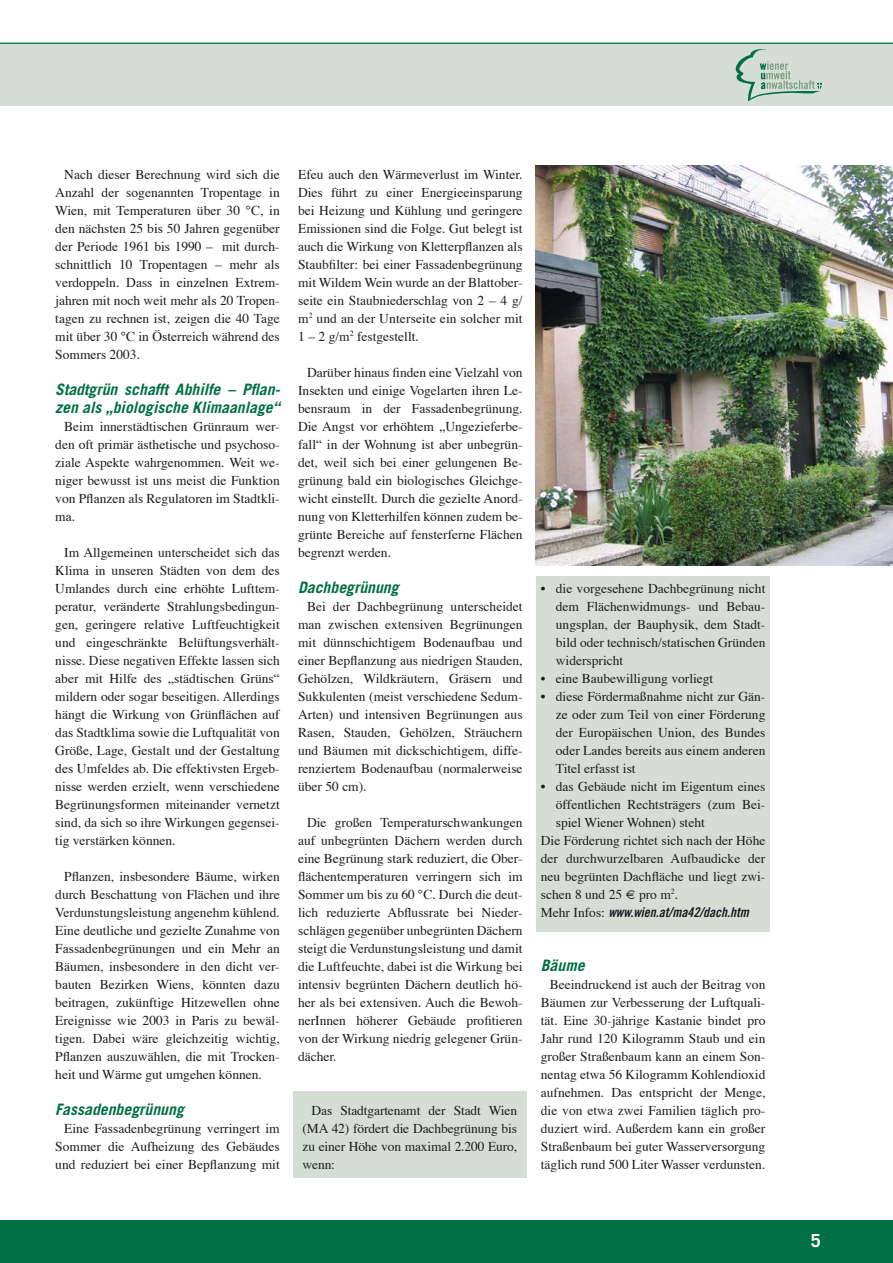
<style>
.page{position:relative;width:893px;height:1263px;background:#fff}
.page>*{position:absolute;margin:0;border:0;box-sizing:border-box;transform-origin:0 0}
.t1{font:700 18px "Trade Gothic";color:#fff}
.texthead_-_linienlos{font:italic 700 15.75px/18px "Trade Gothic";color:#006f42}
.fließtext{font:13.5px/18px "Times";color:#1b1c20;text-align:justify}
.aufzählungen_neuneu{font:13.5px/18px "Times";color:#1b1c20;text-align:justify}
.textzitate{font:13.5px/18px "Times";letter-spacing:-.01em;color:#1b1c20;text-align:justify}
.aufzählungen_neuneu-2{font:13.5px "Trade Gothic Bold Cond Twenty Obl";color:#1b1c20}
.s1{font-family:"Times"}
</style>
<div class="page">
<div style="left:0;top:1220px;width:893px;height:43px;background:#006f42"></div>
<div style="left:0;top:43px;width:893px;height:63px;background:#d5ded4"></div>
<hr style="left:0;top:43px;width:893px;height:1px;background:#006f42">
<svg style="left:736px;top:49px;width:86px;height:52px"></svg>
<div style="left:293px;top:1091px;width:234px;height:87px;background:#d5ded4"></div>
<div style="left:536px;top:576px;width:234px;height:355px;background:#d5ded4"></div>
<img style="left:536px;top:166px;width:357px;height:400px">
<p class="fließtext" style="left:55px;top:164px;width:226px;text-indent:9px">Nach dieser Berechnung wird sich die Anzahl der sogenannten Tropentage in Wien, mit Temperaturen über 30 °C, in den nächsten 25 bis 50 Jahren gegenüber der Periode 1961 bis 1990 – mit durch&shy;schnittlich 10 Tropentagen – mehr als verdoppeln. Dass in einzelnen Extrem&shy;jahren mit noch weit mehr als 20 Tropen&shy;tagen zu rechnen ist, zeigen die 40 Tage mit über 30 °C in Österreich während des Sommers 2003.</p>
<p class="texthead_-_linienlos" style="left:55px;top:380px;width:226px">Stadtgrün schafft Abhilfe – Pflan&shy;zen als „biologische Klimaanlage“</p>
<p class="fließtext" style="left:55px;top:416px;width:226px;text-indent:9px">Beim innerstädtischen Grünraum wer&shy;den oft primär ästhetische und psychoso&shy;ziale Aspekte wahrgenommen. Weit we&shy;niger bewusst ist uns meist die Funktion von Pflanzen als Regulatoren im Stadtkli&shy;ma.</p>
<p class="fließtext" style="left:55px;top:542px;width:226px;text-indent:9px">Im Allgemeinen unterscheidet sich das Klima in unseren Städten von dem des Umlandes durch eine erhöhte Lufttem&shy;peratur, veränderte Strahlungsbedingun&shy;gen, geringere relative Luftfeuchtigkeit und eingeschränkte Belüftungsverhält&shy;nisse. Diese negativen Effekte lassen sich aber mit Hilfe des „städtischen Grüns“ mildern oder sogar beseitigen. Allerdings hängt die Wirkung von Grünflächen auf das Stadtklima sowie die Luftqualität von Größe, Lage, Gestalt und der Gestaltung des Umfeldes ab. Die effektivsten Ergeb&shy;nisse werden erzielt, wenn verschiedene Begrünungsformen miteinander vernetzt sind, da sich so ihre Wirkungen gegensei&shy;tig verstärken können.</p>
<p class="fließtext" style="left:55px;top:866px;width:226px;text-indent:9px">Pflanzen, insbesondere Bäume, wirken durch Beschattung von Flächen und ihre Verdunstungsleistung angenehm kühlend.<br>Eine deutliche und gezielte Zunahme von Fassadenbegrünungen und ein Mehr an Bäumen, insbesondere in den dicht ver&shy;bauten Bezirken Wiens, könnten dazu beitragen, zukünftige Hitzewellen ohne Ereignisse wie 2003 in Paris zu bewäl&shy;tigen. Dabei wäre gleichzeitig wichtig, Pflanzen auszuwählen, die mit Trocken&shy;heit und Wärme gut umgehen können.</p>
<p class="texthead_-_linienlos" style="left:55px;top:1100px;width:130px">Fassadenbegrünung</p>
<p class="fließtext" style="left:55px;top:1118px;width:226px;text-indent:9px">Eine Fassadenbegrünung verringert im Sommer die Aufheizung des Gebäudes und reduziert bei einer Bepflanzung mit</p>
<p class="fließtext" style="left:298px;top:164px;width:226px">Efeu auch den Wärmeverlust im Winter.<br>Dies führt zu einer Energieeinsparung bei Heizung und Kühlung und geringere Emissionen sind die Folge. Gut belegt ist auch die Wirkung von Kletterpflanzen als Staubfilter: bei einer Fassadenbegrünung mit Wildem Wein wurde an der Blattober&shy;seite ein Staubniederschlag von 2 – 4 g/ m<sup>2</sup> und an der Unterseite ein solcher mit 1 – 2 g/m<sup>2</sup> festgestellt.</p>
<p class="fließtext" style="left:298px;top:362px;width:226px;text-indent:9px">Darüber hinaus finden eine Vielzahl von Insekten und einige Vogelarten ihren Le&shy;bensraum in der Fassadenbegrünung.<br>Die Angst vor erhöhtem „Ungezieferbe&shy;fall“ in der Wohnung ist aber unbegrün&shy;det, weil sich bei einer gelungenen Be&shy;grünung bald ein biologisches Gleichge&shy;wicht einstellt. Durch die gezielte Anord&shy;nung von Kletterhilfen können zudem be&shy;grünte Bereiche auf fensterferne Flächen begrenzt werden.</p>
<p class="texthead_-_linienlos" style="left:298px;top:578px;width:102px">Dachbegrünung</p>
<p class="fließtext" style="left:298px;top:596px;width:226px;text-indent:9px">Bei der Dachbegrünung unterscheidet man zwischen extensiven Begrünungen mit dünnschichtigem Bodenaufbau und einer Bepflanzung aus niedrigen Stauden, Gehölzen, Wildkräutern, Gräsern und Sukkulenten (meist verschiedene Sedum-Arten) und intensiven Begrünungen aus Rasen, Stauden, Gehölzen, Sträuchern und Bäumen mit dickschichtigem, diffe&shy;renziertem Bodenaufbau (normalerweise über 50 cm).</p>
<p class="fließtext" style="left:298px;top:812px;width:226px;text-indent:9px">Die großen Temperaturschwankungen auf unbegrünten Dächern werden durch eine Begrünung stark reduziert, die Ober&shy;flächentemperaturen verringern sich im Sommer um bis zu 60 °C. Durch die deut&shy;lich reduzierte Abflussrate bei Nieder&shy;schlägen gegenüber unbegrünten Dächern steigt die Verdunstungsleistung und damit die Luftfeuchte, dabei ist die Wirkung bei intensiv begrünten Dächern deutlich hö&shy;her als bei extensiven. Auch die Bewoh&shy;nerInnen höherer Gebäude profitieren von der Wirkung niedrig gelegener Grün&shy;dächer.</p>
<p class="textzitate" style="left:303px;top:1100px;width:216px;text-indent:9px">Das Stadtgartenamt der Stadt Wien (MA 42) fördert die Dachbegrünung bis zu einer Höhe von maximal 2.200 Euro, wenn:</p>
<p class="aufzählungen_neuneu" style="left:556px;top:578px;width:211px;text-indent:-15px">• die vorgesehene Dachbegrünung nicht dem Flächenwidmungs- und Bebau&shy;ungsplan, der Bauphysik, dem Stadt&shy;bild oder technisch/statischen Gründen widerspricht</p>
<p class="aufzählungen_neuneu" style="left:541px;top:668px;width:174px">• eine Baubewilligung vorliegt</p>
<p class="aufzählungen_neuneu" style="left:556px;top:686px;width:211px;text-indent:-15px">• diese Fördermaßnahme nicht zur Gän&shy;ze oder zum Teil von einer Förderung der Europäischen Union, des Bundes oder Landes bereits aus einem anderen Titel erfasst ist</p>
<p class="aufzählungen_neuneu" style="left:556px;top:776px;width:211px;text-indent:-15px">• das Gebäude nicht im Eigentum eines öffentlichen Rechtsträgers (zum Bei&shy;spiel Wiener Wohnen) steht</p>
<p class="fließtext" style="left:541px;top:830px;width:226px">Die Förderung richtet sich nach der Höhe der durchwurzelbaren Aufbaudicke der neu begrünten Dachfläche und liegt zwi&shy;schen 8 und 25 € pro m<sup>2</sup>.</p>
<p class="aufzählungen_neuneu-2" style="left:541px;top:903px;width:209px"><span class="s1">Mehr Infos:</span> www.wien.at/ma42/dach.htm</p>
<p class="texthead_-_linienlos" style="left:541px;top:956px;width:45px">Bäume</p>
<p class="fließtext" style="left:541px;top:974px;width:226px;text-indent:9px">Beeindruckend ist auch der Beitrag von Bäumen zur Verbesserung der Luftquali&shy;tät. Eine 30-jährige Kastanie bindet pro Jahr rund 120 Kilogramm Staub und ein großer Straßenbaum kann an einem Son&shy;nentag etwa 56 Kilogramm Kohlendioxid aufnehmen. Das entspricht der Menge, die von etwa zwei Familien täglich pro&shy;duziert wird. Außerdem kann ein großer Straßenbaum bei guter Wasserversorgung täglich rund 500 Liter Wasser verdunsten.</p>
<h1 class="t1" style="left:811px;top:1229px;width:12px">5</h1>
</div>
